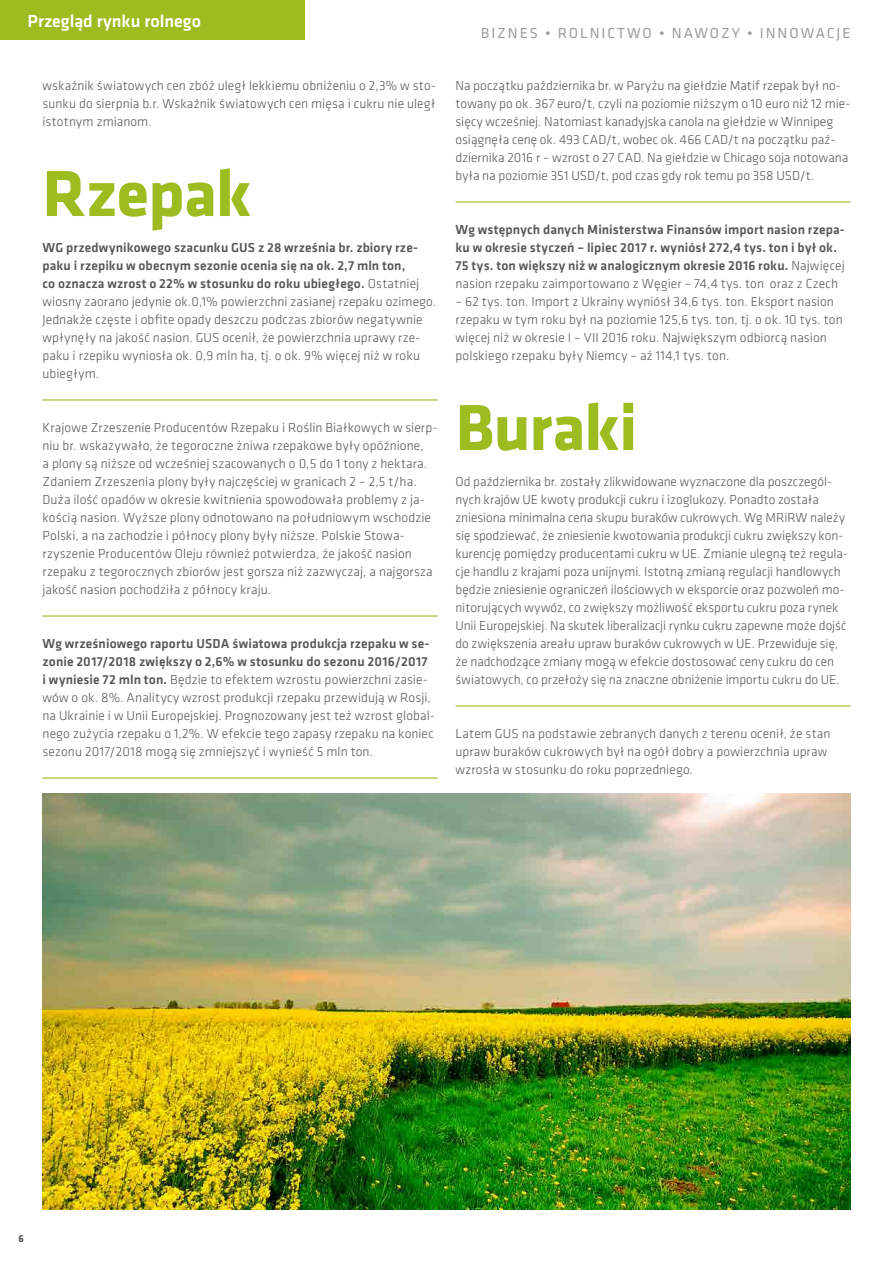
<style>
.page{position:relative;width:893px;height:1263px;background:#fff}
.page>*{position:absolute;margin:0;border:0;box-sizing:border-box;transform-origin:0 0}
.t1{font:700 67.5px "Klavika Basic";letter-spacing:-.015em;color:#9cbc20}
.t2{font:500 18px "Klavika Basic";color:#fff}
.t3{font:15px "Klavika Basic";letter-spacing:.13em;color:#9c9c9d}
.t4{font:300 13.5px/18px "Klavika Basic";letter-spacing:.005em;color:#565655}
.t5{font:500 13.5px/18px "Klavika Basic";letter-spacing:.01em;color:#565655}
.t6{font:700 10.5px "Klavika Basic";color:#565655}
.s1{font-weight:500}
.s2{font-weight:300}
</style>
<div class="page">
<div style="left:0;top:0;width:305px;height:40px;background:#9cbc20"></div>
<hr style="left:43px;top:399px;width:394px;height:2px;background:#9cbc20">
<hr style="left:43px;top:615px;width:394px;height:2px;background:#9cbc20">
<hr style="left:43px;top:777px;width:394px;height:2px;background:#9cbc20">
<hr style="left:455px;top:201px;width:395px;height:2px;background:#9cbc20">
<hr style="left:455px;top:705px;width:395px;height:2px;background:#9cbc20">
<img style="left:43px;top:793px;width:807px;height:417px">
<h2 class="t2" style="left:28px;top:9px;width:175px">Przegląd rynku rolnego</h2>
<p class="t4" style="left:43px;top:76px;width:395px;text-align:justify">wskaźnik światowych cen zbóż uległ lekkiemu obniżeniu o 2,3% w sto&shy;sunku do sierpnia b.r. Wskaźnik światowych cen mięsa i cukru nie uległ istotnym zmianom.</p>
<h1 class="t1" style="left:43px;top:145px;width:210px">Rzepak</h1>
<p class="t4" style="left:43px;top:238px;width:395px"><span class="s1">WG przedwynikowego szacunku GUS z 28 września br. zbiory rze&shy;paku i rzepiku w obecnym sezonie ocenia się na ok. 2,7 mln ton,<br>co oznacza wzrost o 22% w stosunku do roku ubiegłego.</span> Ostatniej wiosny zaorano jedynie ok.0,1% powierzchni zasianej rzepaku ozimego.<br>Jednakże częste i obfite opady deszczu podczas zbiorów negatywnie wpłynęły na jakość nasion. GUS ocenił, że powierzchnia uprawy rze&shy;paku i rzepiku wyniosła ok. 0,9 mln ha, tj. o ok. 9% więcej niż w roku ubiegłym.</p>
<p class="t4" style="left:43px;top:418px;width:396px">Krajowe Zrzeszenie Producentów Rzepaku i Roślin Białkowych w sierp&shy;niu br. wskazywało, że tegoroczne żniwa rzepakowe były opóźnione,<br>a plony są niższe od wcześniej szacowanych o 0,5 do 1 tony z hektara.<br>Zdaniem Zrzeszenia plony były najczęściej w granicach 2 – 2,5 t/ha.<br>Duża ilość opadów w okresie kwitnienia spowodowała problemy z ja&shy;kością nasion. Wyższe plony odnotowano na południowym wschodzie Polski, a na zachodzie i północy plony były niższe. Polskie Stowa&shy;rzyszenie Producentów Oleju również potwierdza, że jakość nasion rzepaku z tegorocznych zbiorów jest gorsza niż zazwyczaj, a najgorsza jakość nasion pochodziła z północy kraju.</p>
<p class="t4" style="left:43px;top:634px;width:394px"><span class="s1">Wg wrześniowego raportu USDA światowa produkcja rzepaku w se&shy;zonie 2017/2018 zwiększy o 2,6% w stosunku do sezonu 2016/2017<br>i wyniesie 72 mln ton.</span> Będzie to efektem wzrostu powierzchni zasie&shy;wów o ok. 8%. Analitycy wzrost produkcji rzepaku przewidują w Rosji, na Ukrainie i w Unii Europejskiej. Prognozowany jest też wzrost global&shy;nego zużycia rzepaku o 1,2%. W efekcie tego zapasy rzepaku na koniec sezonu 2017/2018 mogą się zmniejszyć i wynieść 5 mln ton.</p>
<p class="t3" style="left:481px;top:23px;width:371px">BIZNES • ROLNICTWO • NAWOZY • INNOWACJE</p>
<p class="t4" style="left:455px;top:76px;width:396px">Na początku października br. w Paryżu na giełdzie Matif rzepak był no&shy;towany po ok. 367 euro/t, czyli na poziomie niższym o 10 euro niż 12 mie&shy;sięcy wcześniej. Natomiast kanadyjska canola na giełdzie w Winnipeg osiągnęła cenę ok. 493 CAD/t, wobec ok. 466 CAD/t na początku paź&shy;dziernika 2016 r – wzrost o 27 CAD. Na giełdzie w Chicago soja notowana była na poziomie 351 USD/t, pod czas gdy rok temu po 358 USD/t.</p>
<p class="t5" style="left:455px;top:220px;width:391px">Wg wstępnych danych Ministerstwa Finansów import nasion rzepa&shy;ku w okresie styczeń – lipiec 2017 r. wyniósł 272,4 tys. ton i był ok.<br>75 tys. ton większy niż w analogicznym okresie 2016 roku. <span class="s2">Najwięcej nasion rzepaku zaimportowano z Węgier – 74,4 tys. ton oraz z Czech</span></p>
<p class="t4" style="left:455px;top:292px;width:389px">– 62 tys. ton. Import z Ukrainy wyniósł 34,6 tys. ton. Eksport nasion rzepaku w tym roku był na poziomie 125,6 tys. ton, tj. o ok. 10 tys. ton więcej niż w okresie I – VII 2016 roku. Największym odbiorcą nasion polskiego rzepaku były Niemcy – aż 114,1 tys. ton.</p>
<h1 class="t1" style="left:455px;top:379px;width:184px">Buraki</h1>
<p class="t4" style="left:455px;top:472px;width:394px">Od października br. zostały zlikwidowane wyznaczone dla poszczegól&shy;nych krajów UE kwoty produkcji cukru i izoglukozy. Ponadto została zniesiona minimalna cena skupu buraków cukrowych. Wg MRiRW należy się spodziewać, że zniesienie kwotowania produkcji cukru zwiększy kon&shy;kurencję pomiędzy producentami cukru w UE. Zmianie ulegną też regula&shy;cje handlu z krajami poza unijnymi. Istotną zmianą regulacji handlowych będzie zniesienie ograniczeń ilościowych w eksporcie oraz pozwoleń mo&shy;nitorujących wywóz, co zwiększy możliwość eksportu cukru poza rynek Unii Europejskiej. Na skutek liberalizacji rynku cukru zapewne może dojść do zwiększenia areału upraw buraków cukrowych w UE. Przewiduje się, że nadchodzące zmiany mogą w efekcie dostosować ceny cukru do cen światowych, co przełoży się na znaczne obniżenie importu cukru do UE.</p>
<p class="t4" style="left:455px;top:724px;width:376px">Latem GUS na podstawie zebranych danych z terenu ocenił, że stan upraw buraków cukrowych był na ogół dobry a powierzchnia upraw wzrosła w stosunku do roku poprzedniego.</p>
<p class="t6" style="left:19px;top:1231px;width:7px">6</p>
</div>
